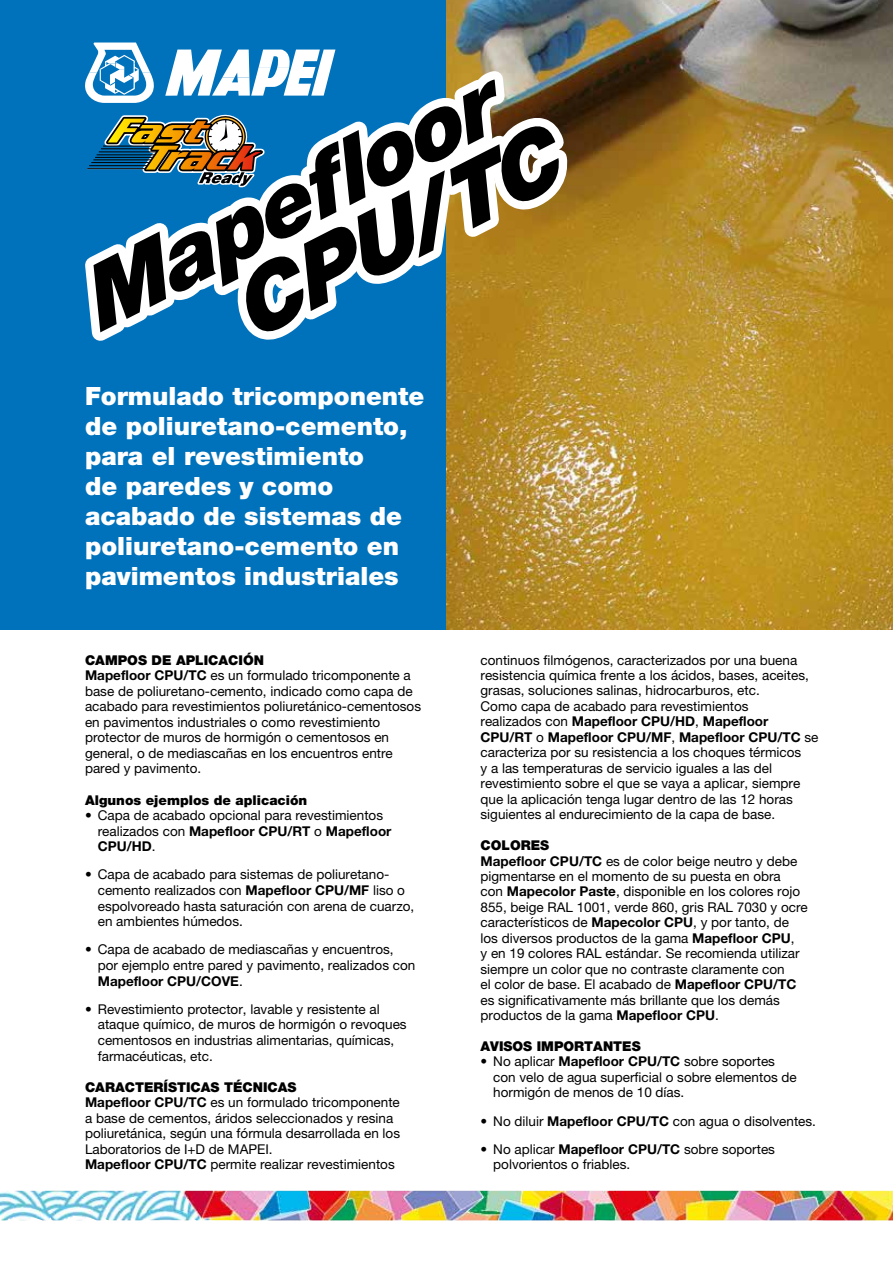
<style>
.page{position:relative;width:893px;height:1263px;background:#fff}
.page>*{position:absolute;margin:0;border:0;box-sizing:border-box;transform-origin:0 0}
.t1{font:italic 900 88.35px "Helvetica Neue LTW1 G";color:#000}
.t2{font:900 25.2px/30px "Helvetica Neue LTW1 G";color:#fff}
.t3{font:13.5px/15.5px "Helvetica Neue LTW1 G";color:#000}
.t4{font:900 13.5px "Helvetica Neue LTW1 G";color:#000}
.s1{color:#fff}
.s2{font-weight:900}
.s3{font-weight:700}
</style>
<div class="page">
<div style="left:0;top:0;width:451px;height:629px;background:#0072bb"></div>
<img style="left:0;top:1191px;width:893px;height:29px">
<img style="left:446px;top:0;width:447px;height:629px">
<svg style="left:85px;top:43px;width:498px;height:312px"></svg>
<h1 class="t1" style="left:63px;top:257px;width:454px;rotate:-27deg">Mapefl oor</h1>
<h1 class="t1" style="left:215px;top:265px;width:356px;rotate:-27deg">CPU/<span class="s1">TC</span></h1>
<h2 class="t2" style="left:85px;top:381px;width:341px">Formulado tricomponente de poliuretano-cemento, para el revestimiento<br>de paredes y como acabado de sistemas de poliuretano-cemento en pavimentos industriales</h2>
<p class="t3" style="left:85px;top:652px;width:338px"><span class="s2">CAMPOS DE APLICACIÓN<br></span><span class="s3">Mapefloor CPU/TC</span> es un formulado tricomponente a base de poliuretano-cemento, indicado como capa de acabado para revestimientos poliuretánico-cementosos en pavimentos industriales o como revestimiento protector de muros de hormigón o cementosos en general, o de mediascañas en los encuentros entre pared y pavimento.</p>
<p class="t4" style="left:85px;top:791px;width:224px">Algunos ejemplos de aplicación</p>
<p class="t3" style="left:98px;top:807px;width:295px;text-indent:-13px">• Capa de acabado opcional para revestimientos realizados con <span class="s3">Mapefloor CPU/RT</span> o <span class="s3">Mapefloor<br>CPU/HD</span>.</p>
<p class="t3" style="left:98px;top:867px;width:318px;text-indent:-13px">• Capa de acabado para sistemas de poliuretano&shy;cemento realizados con <span class="s3">Mapefloor CPU/MF</span> liso o espolvoreado hasta saturación con arena de cuarzo, en ambientes húmedos.</p>
<p class="t3" style="left:98px;top:942px;width:319px;text-indent:-13px">• Capa de acabado de mediascañas y encuentros, por ejemplo entre pared y pavimento, realizados con<br><span class="s3">Mapefloor CPU/COVE</span>.</p>
<p class="t3" style="left:98px;top:1001px;width:310px;text-indent:-13px">• Revestimiento protector, lavable y resistente al ataque químico, de muros de hormigón o revoques cementosos en industrias alimentarias, químicas, farmacéuticas, etc.</p>
<p class="t3" style="left:85px;top:1079px;width:317px"><span class="s2">CARACTERÍSTICAS TÉCNICAS<br></span><span class="s3">Mapefloor CPU/TC</span> es un formulado tricomponente a base de cementos, áridos seleccionados y resina poliuretánica, según una fórmula desarrollada en los Laboratorios de I+D de MAPEI.<br><span class="s3">Mapefloor CPU/TC</span> permite realizar revestimientos</p>
<p class="t3" style="left:480px;top:652px;width:340px">continuos filmógenos, caracterizados por una buena resistencia química frente a los ácidos, bases, aceites, grasas, soluciones salinas, hidrocarburos, etc.<br>Como capa de acabado para revestimientos<br>realizados con <span class="s3">Mapefloor CPU/HD</span>, <span class="s3">Mapefloor CPU/RT</span> o <span class="s3">Mapefloor CPU/MF</span>, <span class="s3">Mapefloor CPU/TC</span> se caracteriza por su resistencia a los choques térmicos<br>y a las temperaturas de servicio iguales a las del revestimiento sobre el que se vaya a aplicar, siempre que la aplicación tenga lugar dentro de las 12 horas siguientes al endurecimiento de la capa de base.</p>
<p class="t3" style="left:480px;top:837px;width:329px"><span class="s2">COLORES<br></span><span class="s3">Mapefloor CPU/TC</span> es de color beige neutro y debe pigmentarse en el momento de su puesta en obra<br>con <span class="s3">Mapecolor Paste</span>, disponible en los colores rojo 855, beige RAL 1001, verde 860, gris RAL 7030 y ocre característicos de <span class="s3">Mapecolor CPU</span>, y por tanto, de los diversos productos de la gama <span class="s3">Mapefloor CPU</span>,<br>y en 19 colores RAL estándar. Se recomienda utilizar siempre un color que no contraste claramente con<br>el color de base. El acabado de <span class="s3">Mapefloor CPU/TC </span>es significativamente más brillante que los demás productos de la gama <span class="s3">Mapefloor CPU</span>.</p>
<p class="t4" style="left:480px;top:1038px;width:162px">AVISOS IMPORTANTES</p>
<p class="t3" style="left:493px;top:1054px;width:305px;text-indent:-13px">• No aplicar <span class="s3">Mapefloor CPU/TC</span> sobre soportes con velo de agua superficial o sobre elementos de hormigón de menos de 10 días.</p>
<p class="t3" style="left:480px;top:1113px;width:337px">• No diluir <span class="s3">Mapefloor CPU/TC</span> con agua o disolventes.</p>
<p class="t3" style="left:493px;top:1141px;width:283px;text-indent:-13px">• No aplicar <span class="s3">Mapefloor CPU/TC</span> sobre soportes polvorientos o friables.</p>
</div>
